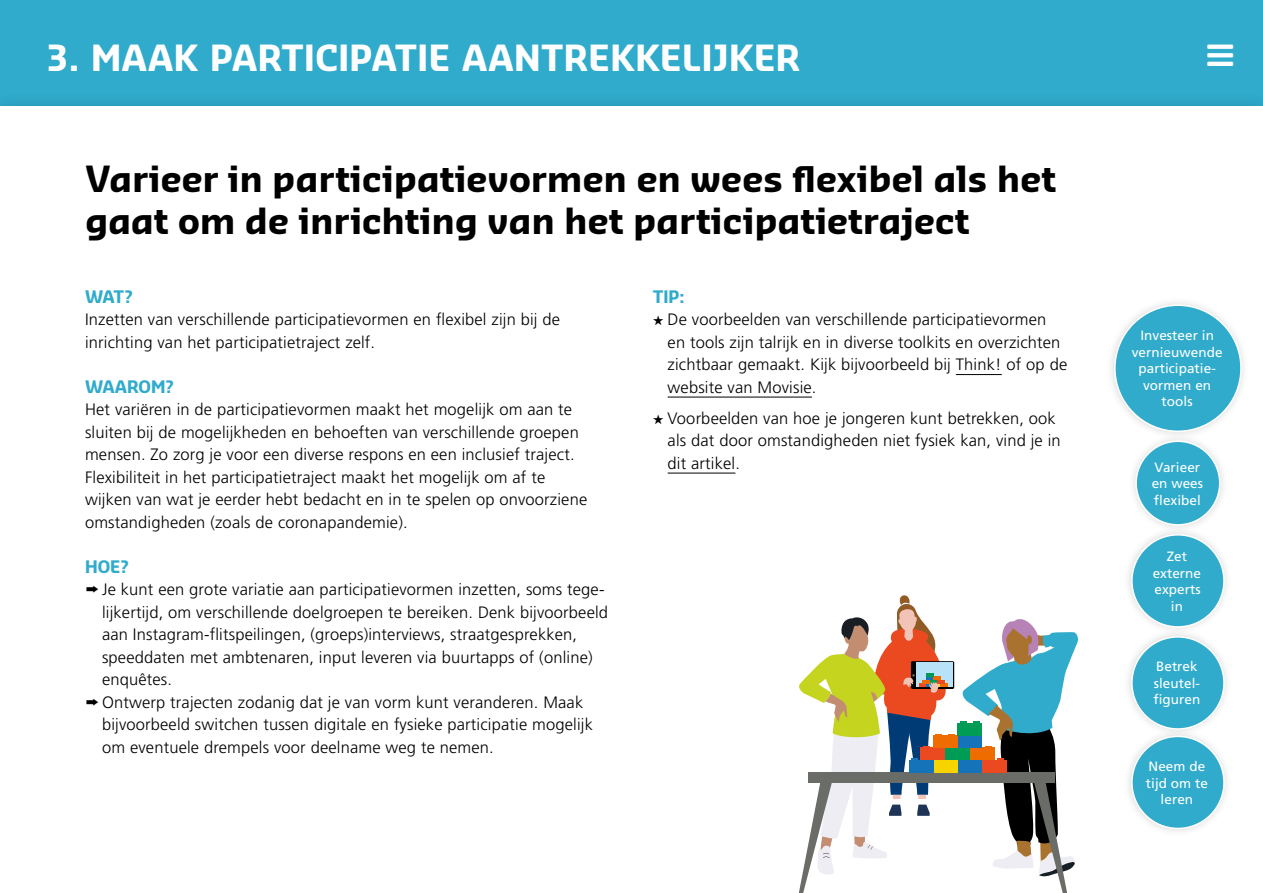
<style>
.page{position:relative;width:1263px;height:893px;background:#fff}
.page>*{position:absolute;margin:0;border:0;box-sizing:border-box;transform-origin:0 0}
.Hfdkop{font:700 34.5px/42px "Sansa Pro";letter-spacing:.01em;color:#000}
.t1{font:700 34.5px "Sansa Pro";letter-spacing:.01em;color:#fff}
.brood{font:300 16.5px/22.5px "Frutiger LT Pro";letter-spacing:.01em;color:#000}
.tussenkop_cyaan{font:700 16.5px "Sansa Pro";color:#30abcc}
.t2{font:13.5px/16.5px "Frutiger LT Pro";letter-spacing:.005em;color:#fff;text-align:center}
</style>
<div class="page">
<div style="left:0;top:0;width:1263px;height:170px;background:#30abcc"></div>
<div style="left:0;top:106px;width:1263px;height:787px;background:#fff"></div>
<svg style="left:798px;top:595px;width:280px;height:298px"></svg>
<div style="left:1128px;top:433px;width:100px;height:100px;background:#000;opacity:.15"></div>
<div style="left:1136px;top:441px;width:84px;height:84px;background:#30abcc;border-radius:50%"></div>
<div style="left:1135px;top:441px;width:85px;height:85px;border:2px solid #fff;border-radius:50%"></div>
<div style="left:1123px;top:628px;width:110px;height:110px;background:#000;opacity:.15"></div>
<div style="left:1132px;top:637px;width:92px;height:92px;background:#30abcc;border-radius:50%"></div>
<div style="left:1131px;top:636px;width:94px;height:94px;border:2px solid #fff;border-radius:50%"></div>
<div style="left:1123px;top:728px;width:110px;height:109px;background:#000;opacity:.15"></div>
<div style="left:1132px;top:736px;width:92px;height:92px;background:#30abcc;border-radius:50%"></div>
<div style="left:1131px;top:736px;width:94px;height:93px;border:2px solid #fff;border-radius:50%"></div>
<div style="left:1123px;top:526px;width:110px;height:110px;background:#000;opacity:.15"></div>
<div style="left:1132px;top:535px;width:92px;height:92px;background:#30abcc;border-radius:50%"></div>
<div style="left:1131px;top:534px;width:94px;height:94px;border:2px solid #fff;border-radius:50%"></div>
<div style="left:1106px;top:297px;width:144px;height:144px;background:#000;opacity:.15"></div>
<div style="left:1115px;top:305px;width:126px;height:126px;background:#30abcc;border-radius:50%"></div>
<hr style="left:956px;top:374px;width:46px;height:1px;background:#000">
<hr style="left:668px;top:397px;width:144px;height:1px;background:#000">
<hr style="left:668px;top:473px;width:67px;height:1px;background:#000">
<h1 class="t1" style="left:47px;top:34px;width:755px">3. MAAK PARTICIPATIE AANTREKKELIJKER</h1>
<p class="Hfdkop" style="left:85px;top:158px;width:972px">Varieer in participatievormen en wees flexibel als het gaat om de inrichting van het participatietraject</p>
<p class="tussenkop_cyaan" style="left:85px;top:285px;width:49px">WAT?</p>
<p class="brood" style="left:85px;top:308px;width:477px">Inzetten van verschillende participatievormen en flexibel zijn bij de inrichting van het participatietraject zelf.</p>
<p class="tussenkop_cyaan" style="left:85px;top:375px;width:90px">WAAROM?</p>
<p class="brood" style="left:85px;top:398px;width:504px">Het variëren in de participatievormen maakt het mogelijk om aan te sluiten bij de mogelijkheden en behoeften van verschillende groepen mensen. Zo zorg je voor een diverse respons en een inclusief traject.<br>Flexibiliteit in het participatietraject maakt het mogelijk om af te wijken van wat je eerder hebt bedacht en in te spelen op onvoorziene omstandigheden (zoals de coronapandemie).</p>
<p class="tussenkop_cyaan" style="left:85px;top:555px;width:45px">HOE?</p>
<p class="brood" style="left:102px;top:578px;width:508px">Je kunt een grote variatie aan participatievormen inzetten, soms tege&shy;lijkertijd, om verschillende doelgroepen te bereiken. Denk bijvoorbeeld aan Instagram-flitspeilingen, (groeps)interviews, straatgesprekken, speeddaten met ambtenaren, input leveren via buurtapps of (online) enquêtes.</p>
<p class="brood" style="left:102px;top:691px;width:492px">Ontwerp trajecten zodanig dat je van vorm kunt veranderen. Maak bijvoorbeeld switchen tussen digitale en fysieke participatie mogelijk om eventuele drempels voor deelname weg te nemen.</p>
<p class="tussenkop_cyaan" style="left:653px;top:285px;width:33px">TIP:</p>
<p class="brood" style="left:668px;top:308px;width:401px;text-indent:-15px">★ De voorbeelden van verschillende participatievormen en tools zijn talrijk en in diverse toolkits en overzichten zichtbaar gemaakt. Kijk bijvoorbeeld bij Think! of op de website van Movisie.</p>
<p class="brood" style="left:668px;top:407px;width:395px;text-indent:-15px">★ Voorbeelden van hoe je jongeren kunt betrekken, ook als dat door omstandigheden niet fysiek kan, vind je in dit artikel.</p>
<p class="t2" style="left:1132px;top:327px;width:92px">Investeer in vernieuwende participatie&shy;vormen en tools</p>
<p class="t2" style="left:1152px;top:459px;width:53px;text-align:left">Varieer en wees flexibel</p>
<p class="t2" style="left:1153px;top:548px;width:50px">Zet externe experts in</p>
<p class="t2" style="left:1153px;top:659px;width:48px;text-align:left">Betrek sleutel&shy;figuren</p>
<p class="t2" style="left:1146px;top:758px;width:64px">Neem de tijd om te leren</p>
</div>
